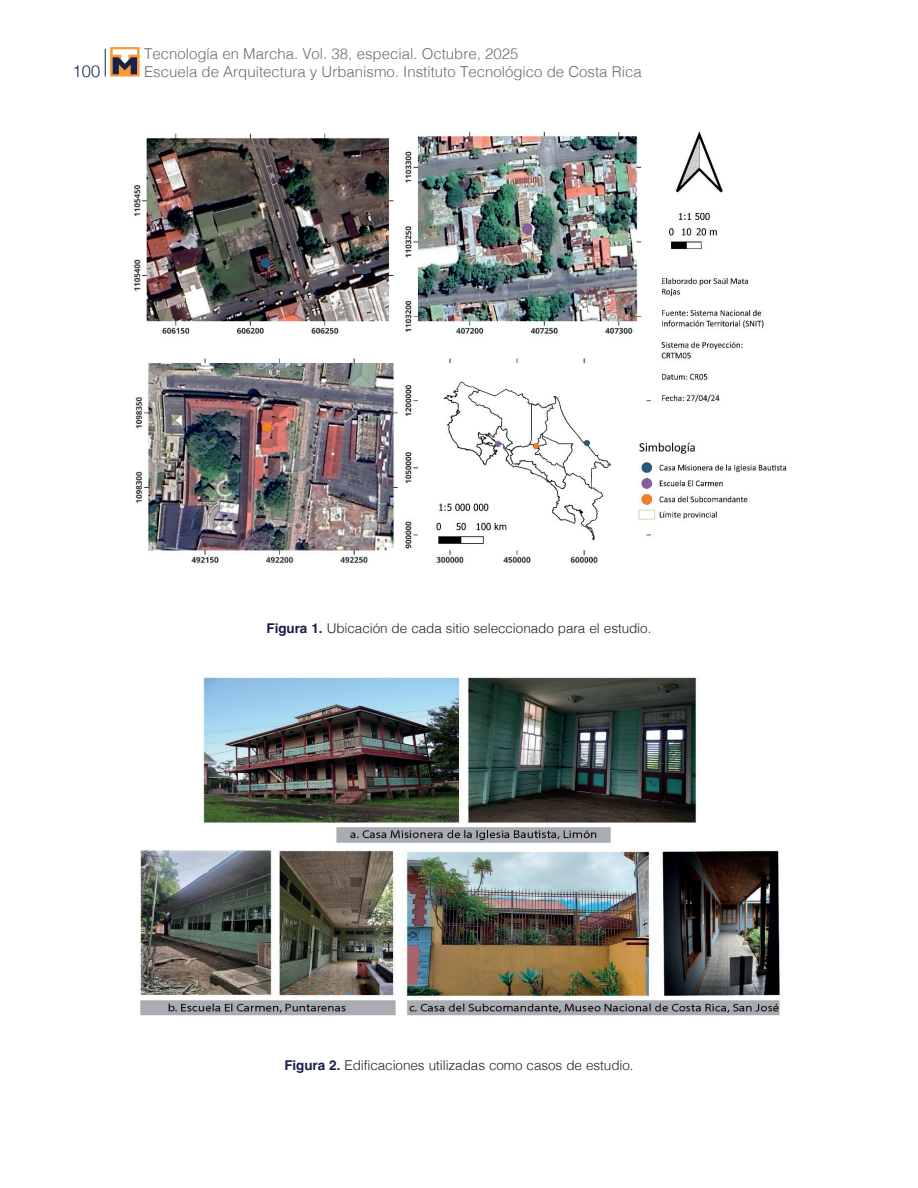
<style>
.page{position:relative;width:918px;height:1188px;background:#fff}
.page>*{position:absolute;margin:0;border:0;box-sizing:border-box;transform-origin:0 0}
.t1{font:300 16.5px "Helvetica Neue";color:#17214b}
.t2{font:300 15px "Helvetica";color:#6c6d70}
.t3{font:300 13.5px "Helvetica";letter-spacing:-.005em;color:#231f20}
.s1{font-weight:700;color:#17214b}
</style>
<div class="page">
<svg style="left:105px;top:49px;width:1px;height:28px"></svg>
<svg style="left:110px;top:47px;width:30px;height:30px"></svg>
<svg style="left:113px;top:49px;width:24px;height:25px"></svg>
<img style="left:134px;top:131px;width:653px;height:432px">
<img style="left:140px;top:677px;width:640px;height:339px">
<p class="t2" style="left:144px;top:40px;width:376px">Tecnología en Marcha. Vol. 38, especial. Octubre, 2025</p>
<p class="t1" style="left:73px;top:57px;width:29px">100</p>
<p class="t2" style="left:144px;top:58px;width:499px">Escuela de Arquitectura y Urbanismo. Instituto Tecnológico de Costa Rica</p>
<p class="t3" style="left:267px;top:617px;width:386px"><span class="s1">Figura 1.</span> Ubicación de cada sitio seleccionado para el estudio.</p>
<p class="t3" style="left:284px;top:1054px;width:351px"><span class="s1">Figura 2.</span> Edificaciones utilizadas como casos de estudio.</p>
</div>
